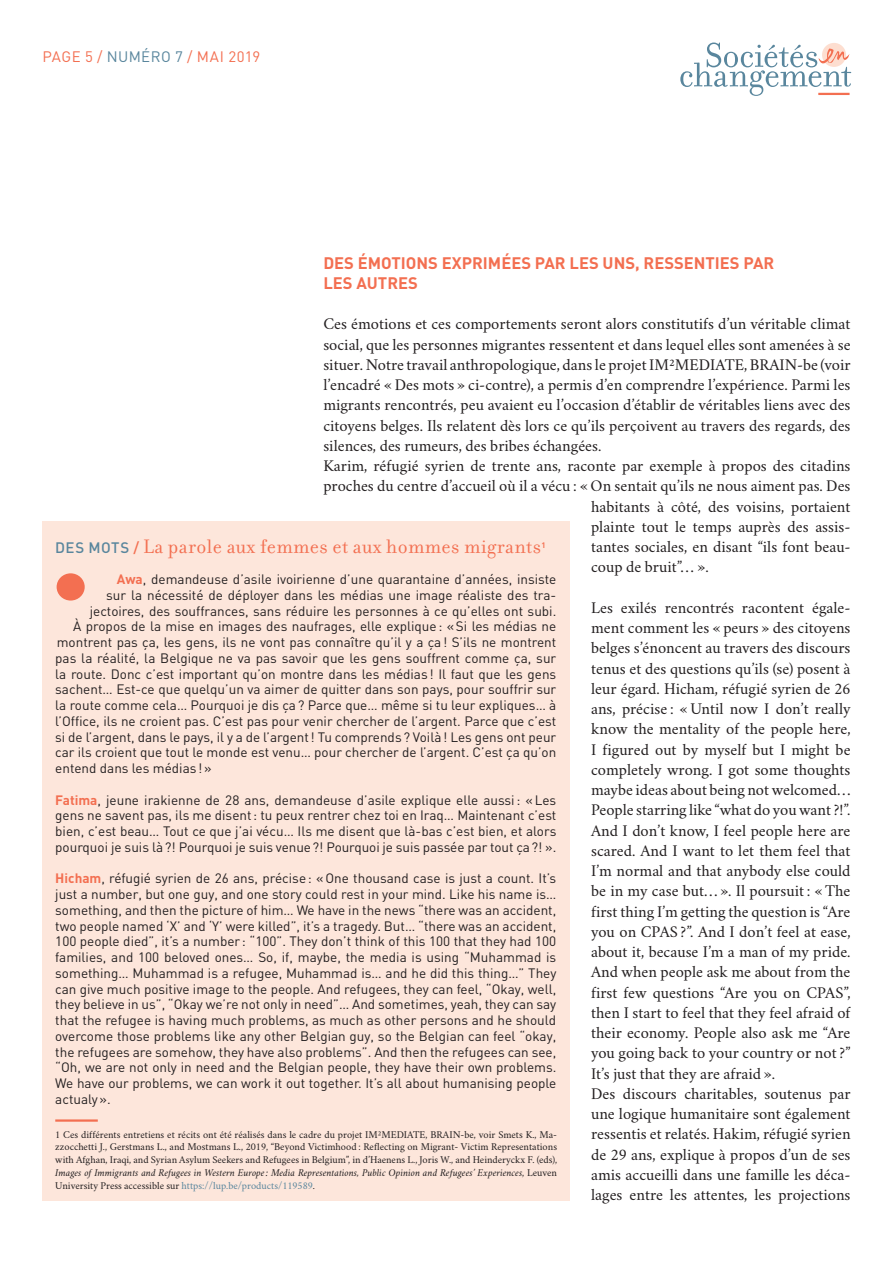
<style>
.page{position:relative;width:893px;height:1263px;background:#fff}
.page>*{position:absolute;margin:0;border:0;box-sizing:border-box;transform-origin:0 0}
.t1{font:21px "Filosofia OT";letter-spacing:.02em;color:#f36f51}
.t2{font:16.5px/20.2px "Crimson";color:#231f20}
.t3{font:700 16.5px/20.2px "DIN";color:#f36f51}
.t4{font:15px "DIN";letter-spacing:.025em;color:#f36f51}
.t5{font:13.5px/15.8px "DIN";color:#231f20;text-align:justify}
.t6{font:10.5px/12.8px "Crimson";color:#231f20;text-align:justify}
.t7{font:700 7.8px "DIN";color:#f36f51}
.s1{color:#59869d}
.s2{font-family:"DIN";font-weight:500;font-size:15px;color:#59869d}
.s3{font-family:"DIN";font-weight:500;font-size:15px}
.s4{font-weight:700;color:#f36f51}
.s5{font-style:italic}
</style>
<div class="page">
<svg style="left:680px;top:43px;width:171px;height:53px"></svg>
<div style="left:43px;top:522px;width:527px;height:679px;background:#fde6db"></div>
<hr style="left:55px;top:1119px;width:43px;height:3px;background:#f36f51">
<div style="left:57px;top:573px;width:28px;height:27px;background:#f36f51;border-radius:50%"></div>
<p class="t4" style="left:43px;top:48px;width:10px">PAGE</p>
<p class="t4" style="left:85px;top:48px;width:177px">5 / <span class="s1">Numéro 7</span> / mai 2019</p>
<p class="t3" style="left:323px;top:252px;width:452px">DES ÉMOTIONS EXPRIMÉES PAR LES UNS, RESSENTIES PAR<br>LES AUTRES</p>
<p class="t2" style="left:323px;top:312px;width:529px">Ces émotions et ces comportements seront alors constitutifs d’un véritable climat</p>
<p class="t2" style="left:323px;top:332px;width:529px">social, que les personnes migrantes ressentent et dans lequel elles sont amenées à se</p>
<p class="t2" style="left:323px;top:352px;width:529px">situer. Notre travail anthropologique, dans le projet IM²MEDIATE, BRAIN-be (voir</p>
<p class="t2" style="left:323px;top:373px;width:529px">l’encadré « Des mots » ci-contre), a permis d’en comprendre l’expérience. Parmi les</p>
<p class="t2" style="left:323px;top:393px;width:529px">migrants rencontrés, peu avaient eu l’occasion d’établir de véritables liens avec des</p>
<p class="t2" style="left:323px;top:413px;width:529px">citoyens belges. Ils relatent dès lors ce qu’ils perçoivent au travers des regards, des</p>
<p class="t2" style="left:323px;top:433px;width:280px">silences, des rumeurs, des bribes échangées.</p>
<p class="t2" style="left:323px;top:453px;width:529px">Karim, réfugié syrien de trente ans, raconte par exemple à propos des citadins</p>
<p class="t2" style="left:323px;top:474px;width:529px">proches du centre d’accueil où il a vécu : « On sentait qu’ils ne nous aiment pas. Des</p>
<p class="t2" style="left:591px;top:494px;width:261px">habitants à côté, des voisins, portaient</p>
<p class="t2" style="left:591px;top:514px;width:261px">plainte tout le temps auprès des assis-</p>
<p class="t2" style="left:591px;top:534px;width:261px">tantes sociales, en disant “ils font beau-</p>
<p class="t2" style="left:591px;top:555px;width:119px">coup de bruit”… ».</p>
<p class="t2" style="left:591px;top:595px;width:261px">Les exilés rencontrés racontent égale&shy;ment comment les « peurs » des citoyens belges s’énoncent au travers des discours tenus et des questions qu’ils (se) posent à leur égard. Hicham, réfugié syrien de 26 ans, précise : « Until now I don’t really know the mentality of the people here, I figured out by myself but I might be completely wrong. I got some thoughts maybe ideas about being not welcomed… People starring like “what do you want ?!”.<br>And I don’t know, I feel people here are scared. And I want to let them feel that I’m normal and that anybody else could be in my case but… ». Il poursuit : « The first thing I’m getting the question is “Are you on CPAS ?”. And I don’t feel at ease, about it, because I’m a man of my pride.<br>And when people ask me about from the first few questions “Are you on CPAS”, then I start to feel that they feel afraid of their economy. People also ask me “Are you going back to your country or not ?” It’s just that they are afraid ».<br>Des discours charitables, soutenus par une logique humanitaire sont également ressentis et relatés. Hakim, réfugié syrien de 29 ans, explique à propos d’un de ses amis accueilli dans une famille les déca&shy;lages entre les attentes, les projections</p>
<h1 class="t1" style="left:55px;top:534px;width:487px"><span class="s2">DES MOTS</span> <span class="s3">/</span> La parole aux femmes et aux hommes migrants</h1>
<p class="t7" style="left:541px;top:540px;width:6px">1</p>
<p class="t5" style="left:117px;top:571px;width:441px"><span class="s4">AWA</span>, demandeuse d’asile ivoirienne d’une quarantaine d’années, insiste</p>
<p class="t5" style="left:106px;top:587px;width:451px">sur la nécessité de déployer dans les médias une image réaliste des tra-</p>
<p class="t5" style="left:90px;top:603px;width:468px">jectoires, des souffrances, sans réduire les personnes à ce qu’elles ont subi.</p>
<p class="t5" style="left:73px;top:619px;width:484px">À propos de la mise en images des naufrages, elle explique: « Si les médias ne</p>
<p class="t5" style="left:57px;top:634px;width:501px">montrent pas ça, les gens, ils ne vont pas connaître qu’il y a ça! S’ils ne montrent</p>
<p class="t5" style="left:55px;top:650px;width:502px">pas la réalité, la Belgique ne va pas savoir que les gens souffrent comme ça, sur</p>
<p class="t5" style="left:55px;top:666px;width:502px">la route. Donc c’est important qu’on montre dans les médias ! I l faut que les gens</p>
<p class="t5" style="left:55px;top:682px;width:502px">sachent… Est-ce que quelqu’un va aimer de quitter dans son pays, pour souffrir sur</p>
<p class="t5" style="left:55px;top:697px;width:503px">la route comme cela… Pourquoi je dis ça? Parce que… même si tu leur expliques… à</p>
<p class="t5" style="left:55px;top:713px;width:503px">l’Office, ils ne croient pas. C’est pas pour venir chercher de l’argent. Parce que c’est</p>
<p class="t5" style="left:55px;top:729px;width:502px">si de l’argent, dans le pays, il y a de l’argent! Tu comprends ? Voilà! Les gens ont peur</p>
<p class="t5" style="left:55px;top:745px;width:503px">car ils croient que tout le monde est venu… pour chercher de l’argent. C’est ça qu’on</p>
<p class="t5" style="left:55px;top:761px;width:158px">entend dans les médias !»</p>
<p class="t5" style="left:55px;top:792px;width:503px"><span class="s4">FATIMA</span>, jeune irakienne de 28 ans, demandeuse d’asile explique elle aussi: « Les gens ne savent pas, ils me disent: tu peux rentrer chez toi en I raq… Maintenant c’est bien, c’est beau… Tout ce que j’ai vécu… I ls me disent que là-bas c’est bien, et alors pourquoi je suis là?! Pourquoi je suis venue?! Pourquoi je suis passée par tout ça?! ».</p>
<p class="t5" style="left:55px;top:871px;width:503px"><span class="s4">HICHAM</span>, réfugié syrien de 26 ans, précise: « O ne thousand case is just a count. It’s just a number, but one guy, and one story could rest in your mind. Like his name is… something, and then the picture of him… We have in the news “there was an accident, two people named ‘X’ and ‘Y’ were killed”, it’s a tragedy. But… “there was an accident, 100 people died”, it’s a number : “100”. They don’t think of this 100 that they had 100 families, and 100 beloved ones… So, if, maybe, the media is using “M uhammad is something… M uhammad is a refugee, M uhammad is… and he did this thing…” They can give much positive image to the people. And refugees, they can feel, “Okay, well, they believe in us”, “Okay we’re not only in need”… And sometimes, yeah, they can say that the refugee is having much problems, as much as other persons and he should overcome those problems like any other Belgian guy, so the Belgian can feel “okay, the refugees are somehow, they have also problems”. And then the refugees can see, “Oh, we are not only in need and the Belgian people, they have their own problems.<br>We have our problems, we can work it out together. It’s all about humanising people actualy».</p>
<p class="t6" style="left:55px;top:1126px;width:503px">1 Ces différents entretiens et récits ont été réalisés dans le cadre du projet IM²MEDIATE, BRAIN-be, voir Smets K., Ma&shy;zzocchetti J., Gerstmans L., and Mostmans L., 2019, “Beyond Victimhood : Reflecting on Migrant- Victim Representations with Afghan, Iraqi, and Syrian Asylum Seekers and Refugees in Belgium”, in d’Haenens L., Joris W., and Heinderyckx F. (eds), <span class="s5">Images of Immigrants and Refugees in Western Europe: Media Representations, Public Opinion and Refugees’ Experiences</span>, Leuven University Press accessible sur <span class="s1">https://lup.be/products/119589</span>.</p>
</div>
